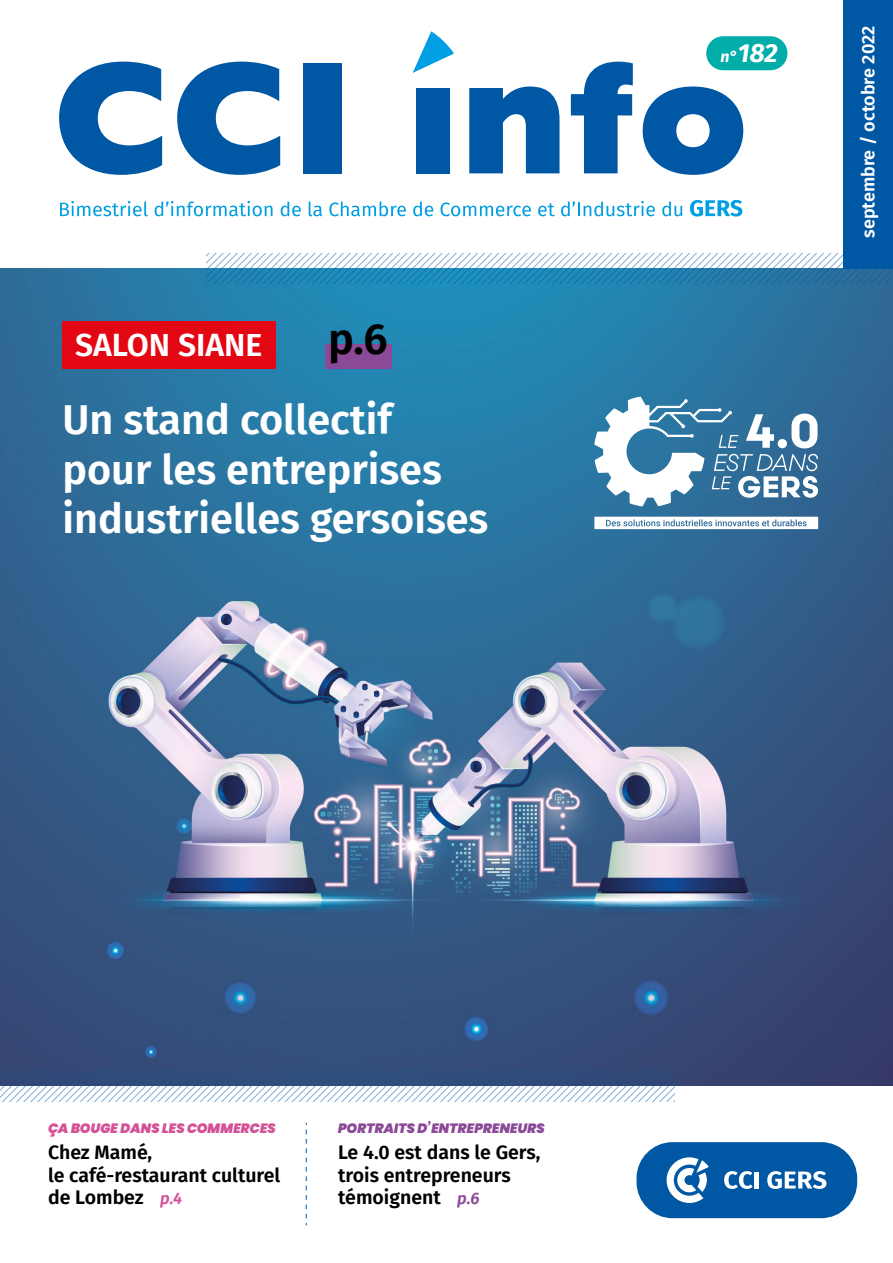
<style>
.page{position:relative;width:893px;height:1263px;background:#fff}
.page>*{position:absolute;margin:0;border:0;box-sizing:border-box;transform-origin:0 0}
.t1{font:600 43.5px "Fira Sans";color:#000}
.t2{font:600 41.4px/49.7px "Fira Sans";color:#fff}
.t3{font:600 31.95px "Fira Sans";color:#fff}
.t4{font:italic 700 26.25px "Fira Sans";color:#fff}
.t5{font:600 19.5px/22.5px "Fira Sans";color:#000}
.t6{font:600 18px "Fira Sans";color:#fff}
.t7{font:italic 900 13.5px "Poppins";color:#8b4a97}
.t8{font:italic 900 13.5px "Poppins";color:#d45097}
.s1{font-size:15.9px}
.s2{font-style:italic;font-size:16.5px;color:#d45097}
.s3{font-style:italic;font-size:16.5px;color:#8b4a97}
</style>
<div class="page">
<img style="left:0;top:269px;width:893px;height:817px">
<div style="left:706px;top:36px;width:81px;height:34px;background:#00ada9;border-radius:17px"></div>
<div style="left:843px;top:0;width:50px;height:269px;background:#0058a5"></div>
<div style="left:637px;top:1142px;width:220px;height:76px;background:#0058a5;border-radius:36px"></div>
<svg style="left:667px;top:1157px;width:42px;height:46px"></svg>
<svg style="left:724px;top:1171px;width:29px;height:18px"></svg>
<div style="left:754px;top:1171px;width:5px;height:17px;background:#fff"></div>
<svg style="left:767px;top:1171px;width:59px;height:18px"></svg>
<svg style="left:60px;top:201px;width:88px;height:15px"></svg>
<svg style="left:155px;top:201px;width:118px;height:15px"></svg>
<svg style="left:281px;top:201px;width:20px;height:15px"></svg>
<svg style="left:309px;top:201px;width:13px;height:15px"></svg>
<svg style="left:329px;top:201px;width:77px;height:15px"></svg>
<svg style="left:413px;top:201px;width:20px;height:15px"></svg>
<svg style="left:441px;top:202px;width:90px;height:14px"></svg>
<svg style="left:538px;top:203px;width:17px;height:13px"></svg>
<svg style="left:561px;top:201px;width:94px;height:15px"></svg>
<svg style="left:662px;top:201px;width:20px;height:15px"></svg>
<svg style="left:690px;top:200px;width:52px;height:16px"></svg>
<svg style="left:59px;top:62px;width:103px;height:113px"></svg>
<svg style="left:177px;top:62px;width:103px;height:113px"></svg>
<div style="left:303px;top:63px;width:39px;height:110px;background:#0058a5"></div>
<div style="left:417px;top:88px;width:33px;height:85px;background:#0058a5"></div>
<svg style="left:469px;top:87px;width:90px;height:86px"></svg>
<svg style="left:571px;top:62px;width:62px;height:111px"></svg>
<svg style="left:643px;top:87px;width:100px;height:88px"></svg>
<svg style="left:413px;top:31px;width:41px;height:42px"></svg>
<svg style="left:0;top:1071px;width:674px;height:30px"></svg>
<svg style="left:207px;top:254px;width:685px;height:30px"></svg>
<svg style="left:306px;top:1123px;width:1px;height:102px"></svg>
<div style="left:62px;top:321px;width:214px;height:48px;background:#e30613"></div>
<div style="left:325px;top:344px;width:66px;height:25px;background:#8b4a97"></div>
<svg style="left:594px;top:397px;width:224px;height:109px"></svg>
<svg style="left:594px;top:517px;width:224px;height:12px"></svg>
<p class="t3" style="left:75px;top:319px;width:189px">SALON SIANE</p>
<p class="t1" style="left:328px;top:303px;width:61px">p.6</p>
<p class="t2" style="left:62px;top:392px;width:427px">Un stand collectif pour les entreprises industrielles gersoises</p>
<p class="t4" style="left:721px;top:31px;width:59px"><span class="s1">n°</span>182</p>
<p class="t6" style="left:853px;top:238px;width:214px;rotate:-90deg">septembre / octobre 2022</p>
<p class="t8" style="left:48px;top:1120px;width:229px">ÇA BOUGE DANS LES COMMERCES</p>
<p class="t5" style="left:48px;top:1140px;width:234px">Chez Mamé,<br>le café-restaurant culturel de Lombez <span class="s2">p.4</span></p>
<p class="t7" style="left:338px;top:1120px;width:208px">PORTRAITS D’ENTREPRENEURS</p>
<p class="t5" style="left:338px;top:1140px;width:204px">Le 4.0 est dans le Gers, trois entrepreneurs témoignent <span class="s3">p.6</span></p>
</div>
